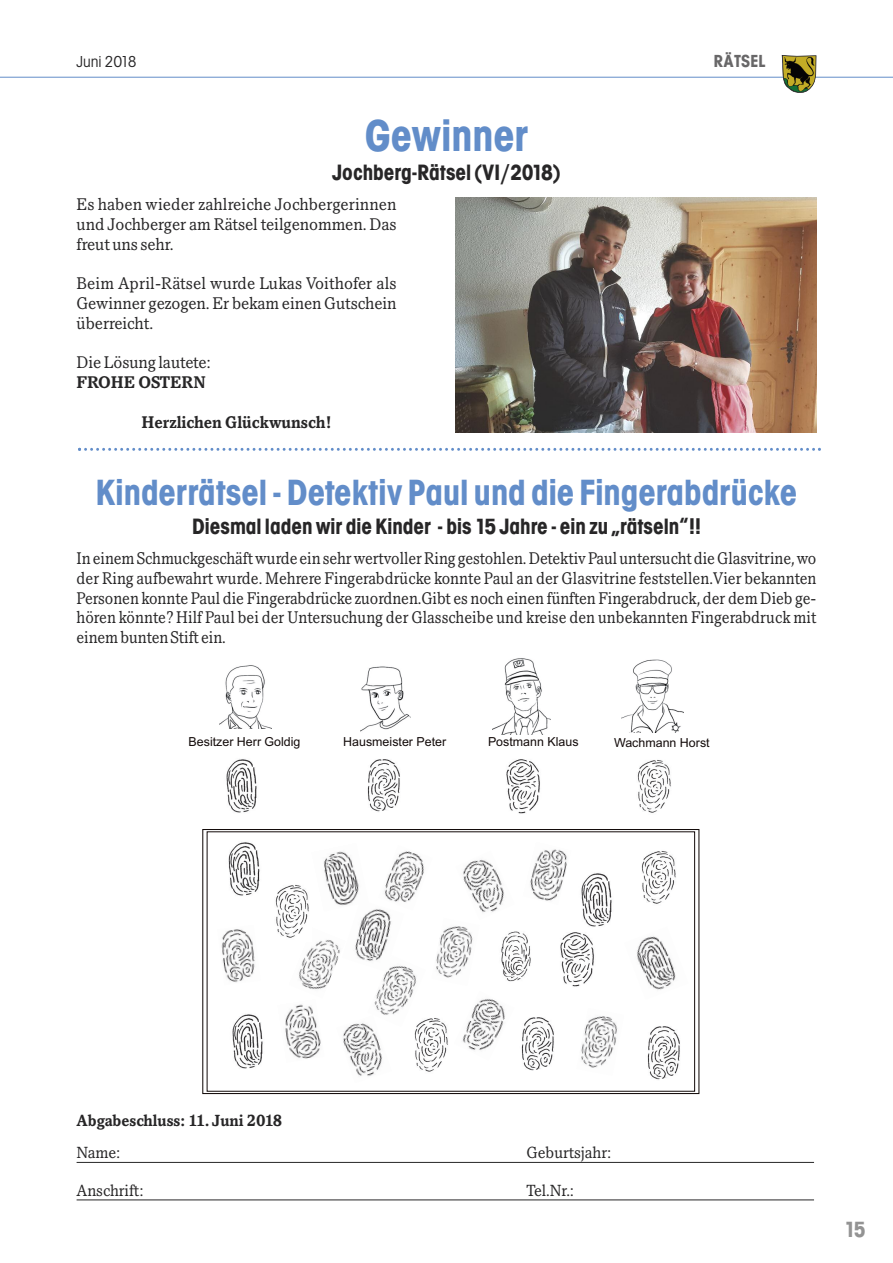
<style>
.page{position:relative;width:893px;height:1263px;background:#fff}
.page>*{position:absolute;margin:0;border:0;box-sizing:border-box;transform-origin:0 0}
.t1{font:42px "Avant Garde SB Bol Con";color:#628dc9}
.t2{font:34.5px "Avant Garde SB Bol Con";color:#628dc9}
.t3{font:21px "Avant Garde SB Bol Con";color:#272627}
.t4{font:21px "Avant Garde SB Bol Con";color:#939393}
.t5{font:16.5px/19.8px "Pacella SB";color:#272627;text-align:justify;scale:.95 1}
.t6{font:16.5px/19.8px "Pacella SB";color:#272627;text-align:justify}
.t7{font:700 16.5px "Pacella SB";color:#272627}
.t8{font:16.5px "Avant Garde SB Bol Con";letter-spacing:.015em;color:#686768}
.t9{font:15.75px "Pacella SB";color:#272627}
.t10{font:700 15.75px "Pacella SB";color:#272627}
.t11{font:condensed 15px "Avant Garde SB";color:#272627}
.t12{font:12.45px "Arial";color:#130b0a}
</style>
<div class="page">
<hr style="left:0;top:77px;width:893px;height:1px;background:#628dc9">
<svg style="left:782px;top:55px;width:34px;height:38px"></svg>
<img style="left:455px;top:198px;width:361px;height:235px">
<hr style="left:77px;top:1162px;width:737px;height:1px;background:#272627">
<hr style="left:77px;top:1200px;width:737px;height:1px;background:#272627">
<svg style="left:202px;top:711px;width:498px;height:384px"></svg>
<div style="left:202px;top:829px;width:497px;height:265px;border:1px solid #130b0a"></div>
<img style="left:220px;top:665px;width:51px;height:64px">
<img style="left:360px;top:666px;width:51px;height:68px">
<img style="left:493px;top:658px;width:57px;height:76px">
<img style="left:621px;top:659px;width:62px;height:73px">
<img style="left:219px;top:755px;width:46px;height:61px">
<img style="left:311px;top:842px;width:58px;height:69px">
<img style="left:224px;top:1011px;width:46px;height:61px">
<img style="left:574px;top:870px;width:46px;height:60px">
<img style="left:624px;top:926px;width:64px;height:74px">
<img style="left:221px;top:839px;width:46px;height:61px">
<img style="left:342px;top:900px;width:62px;height:72px">
<img style="left:366px;top:756px;width:37px;height:57px">
<img style="left:522px;top:841px;width:49px;height:64px">
<img style="left:519px;top:1014px;width:37px;height:57px">
<img style="left:378px;top:845px;width:54px;height:66px">
<img style="left:646px;top:1024px;width:37px;height:56px">
<img style="left:217px;top:925px;width:44px;height:60px">
<img style="left:503px;top:756px;width:39px;height:59px">
<img style="left:277px;top:999px;width:47px;height:64px">
<img style="left:558px;top:930px;width:38px;height:59px">
<img style="left:336px;top:1015px;width:56px;height:68px">
<img style="left:454px;top:991px;width:60px;height:69px">
<img style="left:455px;top:851px;width:60px;height:69px">
<img style="left:636px;top:754px;width:37px;height:62px">
<img style="left:288px;top:927px;width:58px;height:71px">
<img style="left:367px;top:955px;width:59px;height:72px">
<img style="left:576px;top:1008px;width:48px;height:68px">
<img style="left:414px;top:1013px;width:37px;height:62px">
<img style="left:641px;top:846px;width:37px;height:62px">
<img style="left:431px;top:918px;width:49px;height:68px">
<img style="left:274px;top:879px;width:37px;height:62px">
<img style="left:496px;top:929px;width:36px;height:54px">
<svg style="left:78px;top:448px;width:743px;height:3px"></svg>
<p class="t11" style="left:77px;top:53px;width:62px">Juni 2018</p>
<p class="t8" style="left:714px;top:51px;width:53px">RÄTSEL</p>
<h1 class="t1" style="left:365px;top:112px;width:165px">Gewinner</h1>
<p class="t3" style="left:332px;top:160px;width:230px">Jochberg-Rätsel(VI/2018)</p>
<p class="t6" style="left:77px;top:194px;width:322px">Es haben wieder zahlreiche Jochbergerinnen und Jochberger am Rätsel teilgenommen. Das freut uns sehr.</p>
<p class="t6" style="left:77px;top:274px;width:322px">Beim April-Rätsel wurde Lukas Voithofer als Gewinner gezogen. Er bekam einen Gutschein überreicht.</p>
<p class="t6" style="left:77px;top:353px;width:136px">DieLösung lautete:</p>
<p class="t7" style="left:77px;top:373px;width:131px">FROHE OSTERN</p>
<p class="t7" style="left:142px;top:412px;width:191px">Herzlichen Glückwunsch!</p>
<h2 class="t2" style="left:96px;top:473px;width:703px">Kinderrätsel - Detektiv Paul und die Fingerabdrücke</h2>
<p class="t3" style="left:192px;top:514px;width:510px">Diesmal laden wir die Kinder - bis 15 Jahre - ein zu „rätseln“!!</p>
<p class="t5" style="left:77px;top:548px;width:780px">Ineinem Schmuckgeschäftwurde einsehrwertvollerRing gestohlen.DetektivPauluntersuchtdieGlasvitrine,wo der Ring aufbewahrt wurde. Mehrere Fingerabdrücke konnte Paul an der Glasvitrine feststellen.Vier bekannten Personen konnte Paul die Fingerabdrücke zuordnen.Gibt es noch einen fünften Fingerabdruck, der dem Dieb ge&shy;hören könnte? Hilf Paul bei der Untersuchung der Glasscheibe und kreise den unbekannten Fingerabdruck mit einem bunten Stift ein.</p>
<p class="t12" style="left:189px;top:737px;width:113px">Besitzer Herr Goldig</p>
<p class="t12" style="left:343px;top:737px;width:104px">Hausmeister Peter</p>
<p class="t12" style="left:488px;top:737px;width:92px">Postmann Klaus</p>
<p class="t12" style="left:614px;top:738px;width:97px">Wachmann Horst</p>
<p class="t10" style="left:77px;top:1111px;width:207px">Abgabeschluss: 11. Juni 2018</p>
<p class="t9" style="left:77px;top:1143px;width:45px">Name:</p>
<p class="t9" style="left:527px;top:1143px;width:86px">Geburtsjahr:</p>
<p class="t9" style="left:77px;top:1181px;width:68px">Anschrift:</p>
<p class="t9" style="left:527px;top:1181px;width:49px">Tel.Nr.:</p>
<p class="t4" style="left:844px;top:1217px;width:23px">15</p>
</div>
